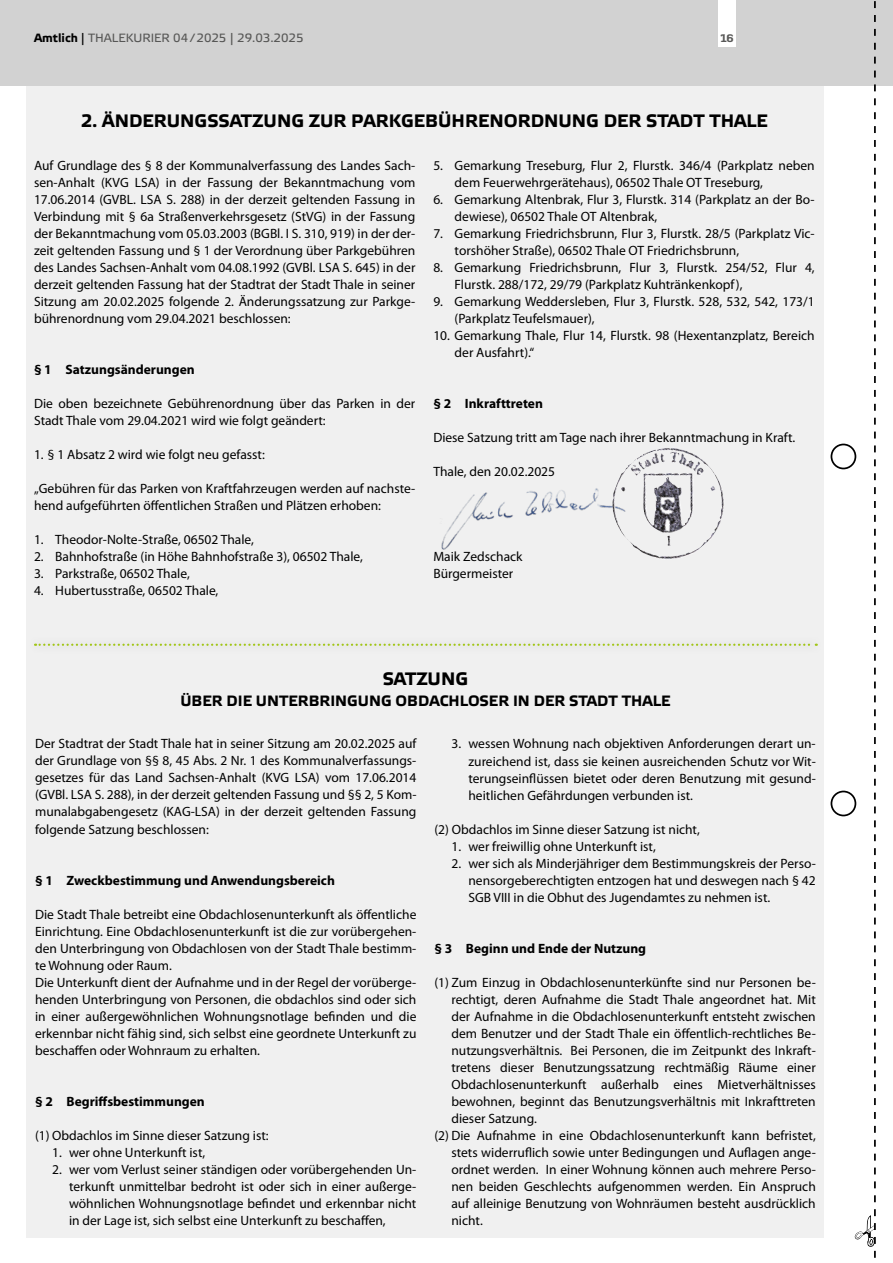
<style>
.page{position:relative;width:893px;height:1263px;background:#fff}
.page>*{position:absolute;margin:0;border:0;box-sizing:border-box;transform-origin:0 0}
.t1{font:700 18px "Elektra Text Pro";color:#000}
.t2{font:700 15px "Elektra Text Pro";color:#000}
.t3{font:13.5px/17px "Myriad Pro";color:#000}
.t4{font:700 13.5px "Myriad Pro";color:#000}
.t5{font:12px "Elektra Text Pro";color:#575756}
.t6{font:900 10.5px "Diavlo";color:#575756}
.s1{font-weight:700;color:#000}
.s2{color:#000}
</style>
<div class="page">
<div style="left:27px;top:0;width:797px;height:1237px;background:#f0f0f0"></div>
<div style="left:0;top:0;width:893px;height:85px;background:#d2d2d2"></div>
<div style="left:719px;top:0;width:17px;height:47px;background:#fff"></div>
<svg style="left:855px;top:1px;width:21px;height:1257px"></svg>
<div style="left:831px;top:444px;width:25px;height:25px;border:2px solid #000;border-radius:50%"></div>
<div style="left:831px;top:791px;width:25px;height:25px;border:2px solid #000;border-radius:50%"></div>
<img style="left:441px;top:475px;width:185px;height:75px">
<img style="left:629px;top:448px;width:95px;height:111px">
<div style="left:25px;top:634px;width:800px;height:21px;background:#ededed"></div>
<svg style="left:35px;top:644px;width:782px;height:2px"></svg>
<p class="t5" style="left:34px;top:32px;width:271px"><span class="s1">Amtlich</span> <span class="s2">|</span> THALEKURIER 04/2025 | 29.03.2025</p>
<p class="t6" style="left:720px;top:31px;width:15px">16</p>
<h1 class="t1" style="left:81px;top:111px;width:688px">2. ÄNDERUNGSSATZUNG ZUR PARKGEBÜHRENORDNUNG DER STADT THALE</h1>
<p class="t3" style="left:34px;top:157px;width:383px;text-align:justify">Auf Grundlage des § 8 der Kommunalverfassung des Landes Sach&shy;sen-Anhalt (KVG LSA) in der Fassung der Bekanntmachung vom 17.06.2014 (GVBL. LSA S. 288) in der derzeit geltenden Fassung in Verbindung mit § 6a Straßenverkehrsgesetz (StVG) in der Fassung der Bekanntmachung vom 05.03.2003 (BGBl. I S. 310, 919) in der der&shy;zeit geltenden Fassung und § 1 der Verordnung über Parkgebühren des Landes Sachsen-Anhalt vom 04.08.1992 (GVBl. LSA S. 645) in der derzeit geltenden Fassung hat der Stadtrat der Stadt Thale in seiner Sitzung am 20.02.2025 folgende 2. Änderungssatzung zur Parkge&shy;bührenordnung vom 29.04.2021 beschlossen:</p>
<p class="t4" style="left:34px;top:362px;width:162px">§ 1 Satzungsänderungen</p>
<p class="t3" style="left:34px;top:395px;width:383px">Die oben bezeichnete Gebührenordnung über das Parken in der<br>Stadt Thale vom 29.04.2021 wird wie folgt geändert:</p>
<p class="t3" style="left:34px;top:447px;width:232px">1. § 1 Absatz 2 wird wie folgt neu gefasst:</p>
<p class="t3" style="left:34px;top:481px;width:383px">„Gebühren für das Parken von Kraftfahrzeugen werden auf nachste&shy;hend aufgeführten öffentlichen Straßen und Plätzen erhoben:</p>
<p class="t3" style="left:34px;top:532px;width:221px">1. Theodor-Nolte-Straße, 06502 Thale,</p>
<p class="t3" style="left:34px;top:549px;width:330px">2. Bahnhofstraße (in Höhe Bahnhofstraße 3), 06502 Thale,</p>
<p class="t3" style="left:34px;top:566px;width:157px">3. Parkstraße, 06502 Thale,</p>
<p class="t3" style="left:34px;top:583px;width:186px">4. Hubertusstraße, 06502 Thale,</p>
<p class="t3" style="left:455px;top:157px;width:362px;text-indent:-21px">5. Gemarkung Treseburg, Flur 2, Flurstk. 346/4 (Parkplatz neben dem Feuerwehrgerätehaus), 06502 Thale OT Treseburg,</p>
<p class="t3" style="left:455px;top:191px;width:362px;text-indent:-21px">6. Gemarkung Altenbrak, Flur 3, Flurstk. 314 (Parkplatz an der Bo&shy;dewiese), 06502 Thale OT Altenbrak,</p>
<p class="t3" style="left:455px;top:225px;width:362px;text-indent:-21px">7. Gemarkung Friedrichsbrunn, Flur 3, Flurstk. 28/5 (Parkplatz Vic&shy;torshöher Straße), 06502 Thale OT Friedrichsbrunn,</p>
<p class="t3" style="left:455px;top:259px;width:362px;text-indent:-21px">8. Gemarkung Friedrichsbrunn, Flur 3, Flurstk. 254/52, Flur 4,<br>Flurstk. 288/172, 29/79 (Parkplatz Kuhtränkenkopf),</p>
<p class="t3" style="left:455px;top:293px;width:362px;text-indent:-21px">9. Gemarkung Weddersleben, Flur 3, Flurstk. 528, 532, 542, 173/1 (Parkplatz Teufelsmauer),</p>
<p class="t3" style="left:455px;top:327px;width:362px;text-indent:-21px">10. Gemarkung Thale, Flur 14, Flurstk. 98 (Hexentanzplatz, Bereich der Ausfahrt).“</p>
<p class="t4" style="left:433px;top:396px;width:111px">§ 2 Inkrafttreten</p>
<p class="t3" style="left:433px;top:430px;width:363px">Diese Satzung tritt am Tage nach ihrer Bekanntmachung in Kraft.</p>
<p class="t3" style="left:433px;top:464px;width:123px">Thale, den 20.02.2025</p>
<p class="t3" style="left:433px;top:549px;width:91px">Maik Zedschack<br>Bürgermeister</p>
<h1 class="t1" style="left:383px;top:669px;width:87px">SATZUNG</h1>
<p class="t2" style="left:180px;top:693px;width:491px">ÜBER DIE UNTERBRINGUNG OBDACHLOSER IN DER STADT THALE</p>
<p class="t3" style="left:35px;top:736px;width:383px;text-align:justify">Der Stadtrat der Stadt Thale hat in seiner Sitzung am 20.02.2025 auf der Grundlage von §§ 8, 45 Abs. 2 Nr. 1 des Kommunalverfassungs&shy;gesetzes für das Land Sachsen-Anhalt (KVG LSA) vom 17.06.2014 (GVBl. LSA S. 288), in der derzeit geltenden Fassung und §§ 2, 5 Kom&shy;munalabgabengesetz (KAG-LSA) in der derzeit geltenden Fassung folgende Satzung beschlossen:</p>
<p class="t4" style="left:35px;top:872px;width:301px">§ 1 Zweckbestimmung und Anwendungsbereich</p>
<p class="t3" style="left:35px;top:906px;width:383px">Die Stadt Thale betreibt eine Obdachlosenunterkunft als öffentliche Einrichtung. Eine Obdachlosenunterkunft ist die zur vorübergehen&shy;den Unterbringung von Obdachlosen von der Stadt Thale bestimm&shy;te Wohnung oder Raum.<br>Die Unterkunft dient der Aufnahme und in der Regel der vorüberge&shy;henden Unterbringung von Personen, die obdachlos sind oder sich in einer außergewöhnlichen Wohnungsnotlage befinden und die erkennbar nicht fähig sind, sich selbst eine geordnete Unterkunft zu beschaffen oder Wohnraum zu erhalten.</p>
<p class="t3" style="left:468px;top:736px;width:349px;text-align:justify;text-indent:-17px">3. wessen Wohnung nach objektiven Anforderungen derart un&shy;zureichend ist, dass sie keinen ausreichenden Schutz vor Wit&shy;terungseinflüssen bietet oder deren Benutzung mit gesund&shy;heitlichen Gefährdungen verbunden ist.</p>
<p class="t3" style="left:434px;top:821px;width:267px">(2) Obdachlos im Sinne dieser Satzung ist nicht,</p>
<p class="t3" style="left:451px;top:838px;width:206px">1. wer freiwillig ohne Unterkunft ist,</p>
<p class="t3" style="left:468px;top:855px;width:349px;text-align:justify;text-indent:-17px">2. wer sich als Minderjähriger dem Bestimmungskreis der Perso&shy;nensorgeberechtigten entzogen hat und deswegen nach § 42<br>SGB VIII in die Obhut des Jugendamtes zu nehmen ist.</p>
<p class="t4" style="left:434px;top:940px;width:213px">§ 3 Beginn und Ende der Nutzung</p>
<p class="t3" style="left:434px;top:974px;width:383px">(1) Zum Einzug in Obdachlosenunterkünfte sind nur Personen be-</p>
<p class="t3" style="left:451px;top:991px;width:366px">rechtigt, deren Aufnahme die Stadt Thale angeordnet hat. Mit</p>
<p class="t3" style="left:451px;top:1008px;width:366px">der Aufnahme in die Obdachlosenunterkunft entsteht zwischen</p>
<p class="t3" style="left:451px;top:1025px;width:366px">dem Benutzer und der Stadt Thale ein öffentlich-rechtliches Be-</p>
<p class="t3" style="left:451px;top:1042px;width:366px">nutzungsverhältnis. Bei Personen, die im Zeitpunkt des Inkraft-</p>
<p class="t3" style="left:451px;top:1059px;width:366px">tretens dieser Benutzungssatzung rechtmäßig Räume einer</p>
<p class="t3" style="left:451px;top:1076px;width:366px">Obdachlosenunterkunft außerhalb eines Mietverhältnisses</p>
<p class="t3" style="left:451px;top:1093px;width:366px">bewohnen, beginnt das Benutzungsverhältnis mit Inkrafttreten</p>
<p class="t3" style="left:451px;top:1110px;width:87px">dieser Satzung.</p>
<p class="t3" style="left:434px;top:1127px;width:383px">(2) Die Aufnahme in eine Obdachlosenunterkunft kann befristet,</p>
<p class="t3" style="left:451px;top:1144px;width:366px">stets widerruflich sowie unter Bedingungen und Auflagen ange-</p>
<p class="t3" style="left:451px;top:1161px;width:366px">ordnet werden. In einer Wohnung können auch mehrere Perso-</p>
<p class="t3" style="left:451px;top:1178px;width:366px">nen beiden Geschlechts aufgenommen werden. Ein Anspruch</p>
<p class="t3" style="left:451px;top:1195px;width:366px">auf alleinige Benutzung von Wohnräumen besteht ausdrücklich</p>
<p class="t3" style="left:451px;top:1212px;width:33px">nicht.</p>
<p class="t4" style="left:35px;top:1093px;width:171px">§ 2 Begriffsbestimmungen</p>
<p class="t3" style="left:35px;top:1127px;width:235px">(1) Obdachlos im Sinne dieser Satzung ist:</p>
<p class="t3" style="left:52px;top:1144px;width:155px">1. wer ohne Unterkunft ist,</p>
<p class="t3" style="left:69px;top:1161px;width:349px;text-align:justify;text-indent:-17px">2. wer vom Verlust seiner ständigen oder vorübergehenden Un&shy;terkunft unmittelbar bedroht ist oder sich in einer außerge&shy;wöhnlichen Wohnungsnotlage befindet und erkennbar nicht in der Lage ist, sich selbst eine Unterkunft zu beschaffen,</p>
</div>
